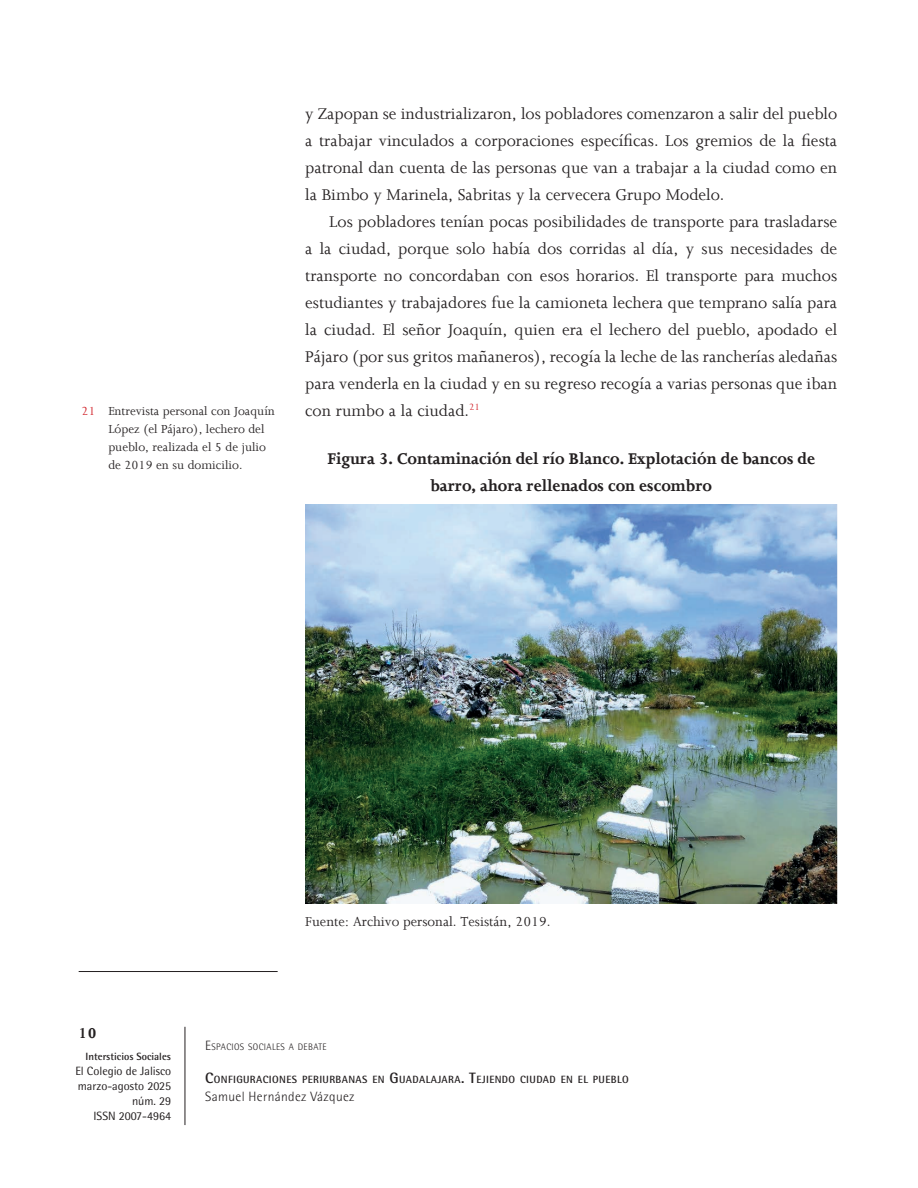
<style>
.page{position:relative;width:918px;height:1188px;background:#fff}
.page>*{position:absolute;margin:0;border:0;box-sizing:border-box;transform-origin:0 0}
.t1{font:18px/27px "Joanna";color:#231f20;text-align:justify}
.t2{font:700 18px/27px "Joanna";color:#231f20;text-align:center}
.t3{font:700 16.5px "Joanna";color:#231f20}
.t4{font:15px "Joanna";color:#231f20}
.t5{font:13.5px/18px "Joanna";color:#231f20}
.t6{font:300 13.5px "Rotis Semi Sans Std";letter-spacing:.025em;color:#231f20}
.t7{font:12px/15px "Rotis Semi Sans Std";color:#231f20;text-align:right}
.t8{font:700 10.5px "Rotis Semi Sans Std";letter-spacing:.035em;color:#231f20}
.t9{font:700 10.5px "Rotis Semi Sans Std";color:#231f20}
.t10{font:300 9.45px "Rotis Semi Sans Std";letter-spacing:.035em;color:#231f20}
.s1{color:#d1232a}
.s2{font-size:13.5px}
.s3{font-size:15px}
</style>
<div class="page">
<hr style="left:185px;top:1027px;width:1px;height:98px;background:#231f20">
<hr style="left:79px;top:971px;width:199px;height:1px;background:#231f20">
<img style="left:305px;top:505px;width:532px;height:398px">
<p class="t5" style="left:108px;top:401px;width:168px;text-indent:-27px"><span class="s1">21</span> Entrevista personal con Joaquín<br>López (el Pájaro), lechero del pueblo, realizada el 5 de julio de 2019 en su domicilio.</p>
<p class="t1" style="left:305px;top:99px;width:533px">y Zapopan se industrializaron, los pobladores comenzaron a salir del pueblo a trabajar vinculados a corporaciones específicas. Los gremios de la fiesta patronal dan cuenta de las personas que van a trabajar a la ciudad como en la Bimbo y Marinela, Sabritas y la cervecera Grupo Modelo.</p>
<p class="t1" style="left:305px;top:207px;width:533px;text-indent:24px">Los pobladores tenían pocas posibilidades de transporte para trasladarse a la ciudad, porque solo había dos corridas al día, y sus necesidades de transporte no concordaban con esos horarios. El transporte para muchos estudiantes y trabajadores fue la camioneta lechera que temprano salía para la ciudad. El señor Joaquín, quien era el lechero del pueblo, apodado el Pájaro (por sus gritos mañaneros), recogía la leche de las rancherías aledañas para venderla en la ciudad y en su regreso recogía a varias personas que iban con rumbo a la ciudad.<sup>21</sup></p>
<p class="t2" style="left:328px;top:444px;width:489px">Figura 3. Contaminación del río Blanco. Explotación de bancos de barro, ahora rellenados con escombro</p>
<p class="t4" style="left:305px;top:912px;width:247px">Fuente: Archivo personal. Tesistán, 2019.</p>
<p class="t3" style="left:79px;top:1023px;width:19px">10</p>
<p class="t9" style="left:86px;top:1050px;width:87px">Intersticios Sociales</p>
<p class="t7" style="left:75px;top:1063px;width:97px">El Colegio de Jalisco marzo-agosto 2025 núm. 29<br>ISSN 2007-4964</p>
<p class="t10" style="left:205px;top:1042px;width:122px"><span class="s2">E</span>SPACIOS SOCIALES A DEBATE</p>
<p class="t8" style="left:205px;top:1073px;width:425px"><span class="s3">C</span>ONFIGURACIONES PERIURBANAS EN <span class="s3">G</span>UADALAJARA<span class="s3">. T</span>EJIENDO CIUDAD EN EL PUEBLO</p>
<p class="t6" style="left:205px;top:1089px;width:151px">Samuel Hernández Vázquez</p>
</div>
